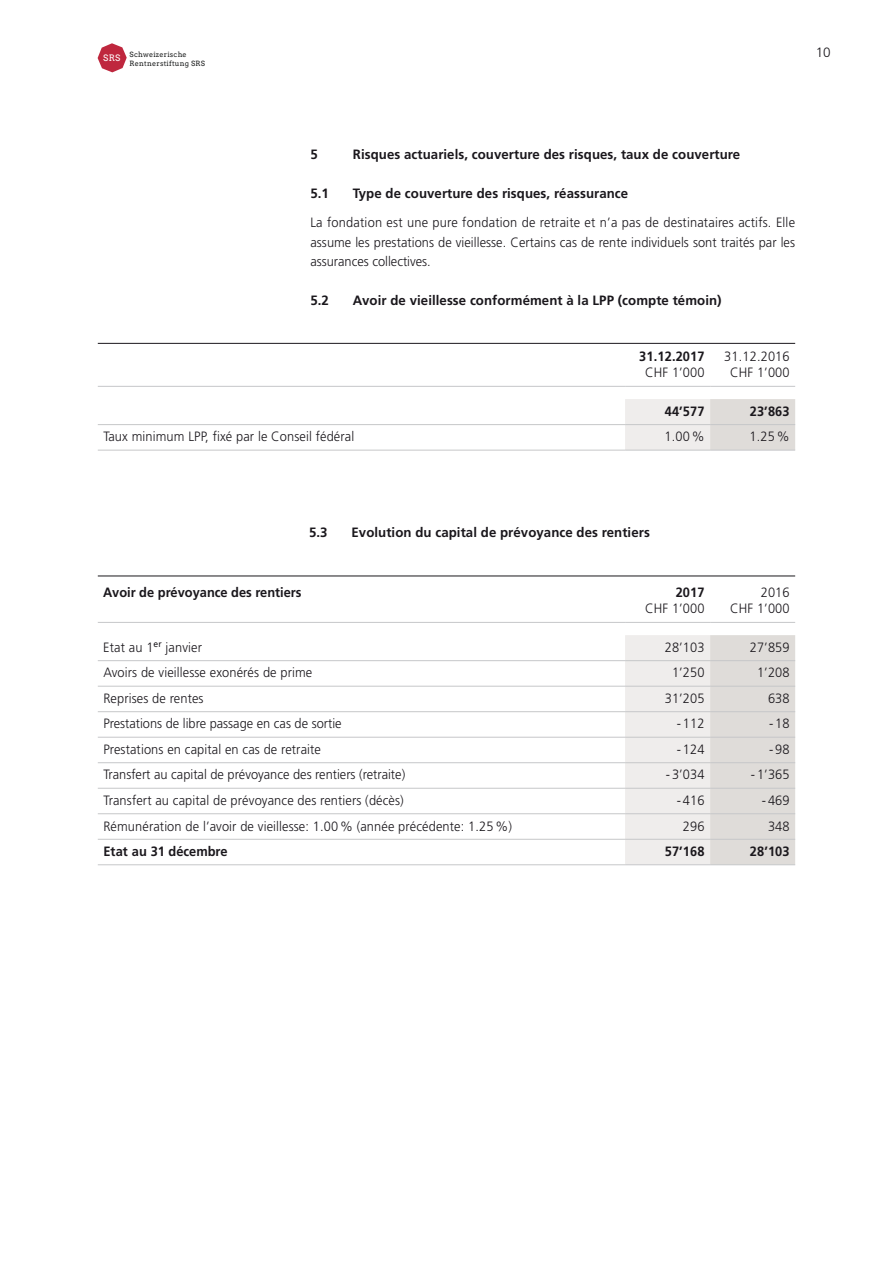
<style>
.page{position:relative;width:893px;height:1263px;background:#fff}
.page>*{position:absolute;margin:0;border:0;box-sizing:border-box;transform-origin:0 0}
.t1{font:300 13.5px/19.5px "Frutiger LT";letter-spacing:.01em;color:#1a171c;text-align:justify;scale:.95 1}
.t2{font:700 13.5px "Frutiger LT";letter-spacing:.005em;color:#1a171c}
.t3{font:700 13.5px "Frutiger LT";letter-spacing:.005em;color:#1a171c;scale:.95 1}
.t4{font:300 13.5px "Frutiger LT";letter-spacing:.01em;color:#1a171c}
.t5{font:8.85px "Arvo";color:#fff}
.t6{font:7.2px "Arvo";letter-spacing:.03em;color:#1b1d1d}
</style>
<div class="page">
<svg style="left:98px;top:43px;width:29px;height:29px"></svg>
<svg style="left:625px;top:635px;width:170px;height:229px;background:#e6e4e2"></svg>
<hr style="left:98px;top:788px;width:527px;height:1px;background:#c6c7c9">
<hr style="left:98px;top:686px;width:527px;height:1px;background:#c6c7c9">
<hr style="left:98px;top:711px;width:527px;height:1px;background:#c6c7c9">
<hr style="left:98px;top:737px;width:527px;height:1px;background:#c6c7c9">
<hr style="left:98px;top:762px;width:527px;height:1px;background:#c6c7c9">
<hr style="left:98px;top:622px;width:527px;height:1px;background:#c6c7c9">
<hr style="left:625px;top:622px;width:85px;height:1px;background:#c6c7c9">
<hr style="left:710px;top:622px;width:85px;height:1px;background:#c6c7c9">
<hr style="left:625px;top:686px;width:85px;height:1px;background:#c6c7c9">
<hr style="left:710px;top:686px;width:85px;height:1px;background:#c6c7c9">
<hr style="left:625px;top:737px;width:85px;height:1px;background:#c6c7c9">
<hr style="left:710px;top:737px;width:85px;height:1px;background:#c6c7c9">
<hr style="left:625px;top:788px;width:85px;height:1px;background:#c6c7c9">
<hr style="left:710px;top:788px;width:85px;height:1px;background:#c6c7c9">
<hr style="left:625px;top:839px;width:85px;height:1px;background:#c6c7c9">
<hr style="left:710px;top:839px;width:85px;height:1px;background:#c6c7c9">
<hr style="left:98px;top:660px;width:527px;height:1px;background:#c6c7c9">
<hr style="left:98px;top:813px;width:527px;height:1px;background:#c6c7c9">
<hr style="left:98px;top:839px;width:527px;height:1px;background:#c6c7c9">
<hr style="left:98px;top:864px;width:527px;height:1px;background:#c6c7c9">
<hr style="left:625px;top:660px;width:85px;height:1px;background:#c6c7c9">
<hr style="left:710px;top:660px;width:85px;height:1px;background:#c6c7c9">
<hr style="left:625px;top:711px;width:85px;height:1px;background:#c6c7c9">
<hr style="left:710px;top:711px;width:85px;height:1px;background:#c6c7c9">
<hr style="left:625px;top:762px;width:85px;height:1px;background:#c6c7c9">
<hr style="left:710px;top:762px;width:85px;height:1px;background:#c6c7c9">
<hr style="left:625px;top:813px;width:85px;height:1px;background:#c6c7c9">
<hr style="left:710px;top:813px;width:85px;height:1px;background:#c6c7c9">
<hr style="left:625px;top:864px;width:85px;height:1px;background:#c6c7c9">
<hr style="left:710px;top:864px;width:85px;height:1px;background:#c6c7c9">
<hr style="left:98px;top:576px;width:697px;height:1px;background:#1a171c">
<svg style="left:625px;top:399px;width:170px;height:51px;background:#e6e4e2"></svg>
<hr style="left:98px;top:450px;width:527px;height:1px;background:#c6c7c9">
<hr style="left:625px;top:450px;width:85px;height:1px;background:#c6c7c9">
<hr style="left:710px;top:450px;width:85px;height:1px;background:#c6c7c9">
<hr style="left:98px;top:386px;width:527px;height:1px;background:#c6c7c9">
<hr style="left:625px;top:386px;width:85px;height:1px;background:#c6c7c9">
<hr style="left:710px;top:386px;width:85px;height:1px;background:#c6c7c9">
<hr style="left:98px;top:424px;width:527px;height:1px;background:#c6c7c9">
<hr style="left:625px;top:424px;width:85px;height:1px;background:#c6c7c9">
<hr style="left:710px;top:424px;width:85px;height:1px;background:#c6c7c9">
<hr style="left:98px;top:343px;width:697px;height:1px;background:#1a171c">
<p class="t5" style="left:103px;top:53px;width:19px">SRS</p>
<p class="t6" style="left:130px;top:51px;width:59px">Schweizerische</p>
<p class="t4" style="left:816px;top:45px;width:16px">10</p>
<p class="t6" style="left:130px;top:59px;width:77px">Rentnerstiftung SRS</p>
<p class="t2" style="left:310px;top:146px;width:9px">5</p>
<p class="t2" style="left:353px;top:146px;width:389px">Risques actuariels, couverture des risques, taux de couverture</p>
<p class="t2" style="left:310px;top:185px;width:20px">5.1</p>
<p class="t2" style="left:353px;top:185px;width:277px">Type de couverture des risques, réassurance</p>
<p class="t1" style="left:310px;top:213px;width:512px">La fondation est une pure fondation de retraite et n’a pas de destinataires actifs. Elle assume les prestations de vieillesse. Certains cas de rente individuels sont traités par les assurances collectives.</p>
<p class="t2" style="left:310px;top:293px;width:20px">5.2</p>
<p class="t2" style="left:353px;top:293px;width:370px">Avoir de vieillesse conformément à la LPP (compte témoin)</p>
<p class="t3" style="left:639px;top:348px;width:70px">31.12.2017</p>
<p class="t1" style="left:645px;top:363px;width:64px">CHF 1’000</p>
<p class="t1" style="left:724px;top:348px;width:70px;line-height:16.5px;text-align:center">31.12.2016<br>CHF 1’000</p>
<p class="t3" style="left:665px;top:403px;width:43px">44’577</p>
<p class="t3" style="left:750px;top:403px;width:43px">23’863</p>
<p class="t1" style="left:103px;top:427px;width:266px">Taux minimum LPP, fixé par le Conseil fédéral</p>
<p class="t1" style="left:665px;top:427px;width:44px">1.00%</p>
<p class="t1" style="left:750px;top:427px;width:44px">1.25%</p>
<p class="t2" style="left:309px;top:524px;width:20px">5.3</p>
<p class="t2" style="left:351px;top:524px;width:300px">Evolution du capital de prévoyance des rentiers</p>
<p class="t3" style="left:103px;top:584px;width:210px">Avoir de prévoyance des rentiers</p>
<p class="t3" style="left:676px;top:584px;width:32px">2017</p>
<p class="t1" style="left:645px;top:599px;width:64px">CHF 1’000</p>
<p class="t1" style="left:730px;top:584px;width:64px;line-height:16.5px;text-align:right">2016<br>CHF 1’000</p>
<p class="t1" style="left:103px;top:638px;width:105px">Etat au 1<sup>er</sup> janvier</p>
<p class="t1" style="left:665px;top:638px;width:43px">28’103</p>
<p class="t1" style="left:750px;top:638px;width:43px">27’859</p>
<p class="t1" style="left:103px;top:663px;width:222px">Avoirs de vieillesse exonérés de prime</p>
<p class="t1" style="left:672px;top:663px;width:36px">1’250</p>
<p class="t1" style="left:757px;top:663px;width:36px">1’208</p>
<p class="t1" style="left:103px;top:689px;width:107px">Reprises de rentes</p>
<p class="t1" style="left:665px;top:689px;width:43px">31’205</p>
<p class="t1" style="left:768px;top:689px;width:24px">638</p>
<p class="t1" style="left:103px;top:714px;width:252px">Prestations de libre passage en cas de sortie</p>
<p class="t1" style="left:677px;top:714px;width:31px">- 112</p>
<p class="t1" style="left:769px;top:714px;width:23px">-18</p>
<p class="t1" style="left:103px;top:740px;width:231px">Prestations en capital en cas de retraite</p>
<p class="t1" style="left:677px;top:740px;width:31px">- 124</p>
<p class="t1" style="left:769px;top:740px;width:23px">-98</p>
<p class="t1" style="left:103px;top:765px;width:319px">Transfert au capital de prévoyance des rentiers (retraite)</p>
<p class="t1" style="left:666px;top:765px;width:42px">- 3’034</p>
<p class="t1" style="left:751px;top:765px;width:42px">- 1’365</p>
<p class="t1" style="left:103px;top:791px;width:318px">Transfert au capital de prévoyance des rentiers (décès)</p>
<p class="t1" style="left:677px;top:791px;width:31px">- 416</p>
<p class="t1" style="left:762px;top:791px;width:31px">- 469</p>
<p class="t1" style="left:103px;top:816px;width:432px">Rémunération de l’avoir de vieillesse: 1.00% (année précédente: 1.25%)</p>
<p class="t1" style="left:683px;top:816px;width:24px">296</p>
<p class="t1" style="left:768px;top:816px;width:24px">348</p>
<p class="t3" style="left:103px;top:843px;width:132px">Etat au 31 décembre</p>
<p class="t3" style="left:665px;top:843px;width:43px">57’168</p>
<p class="t3" style="left:750px;top:843px;width:43px">28’103</p>
</div>
